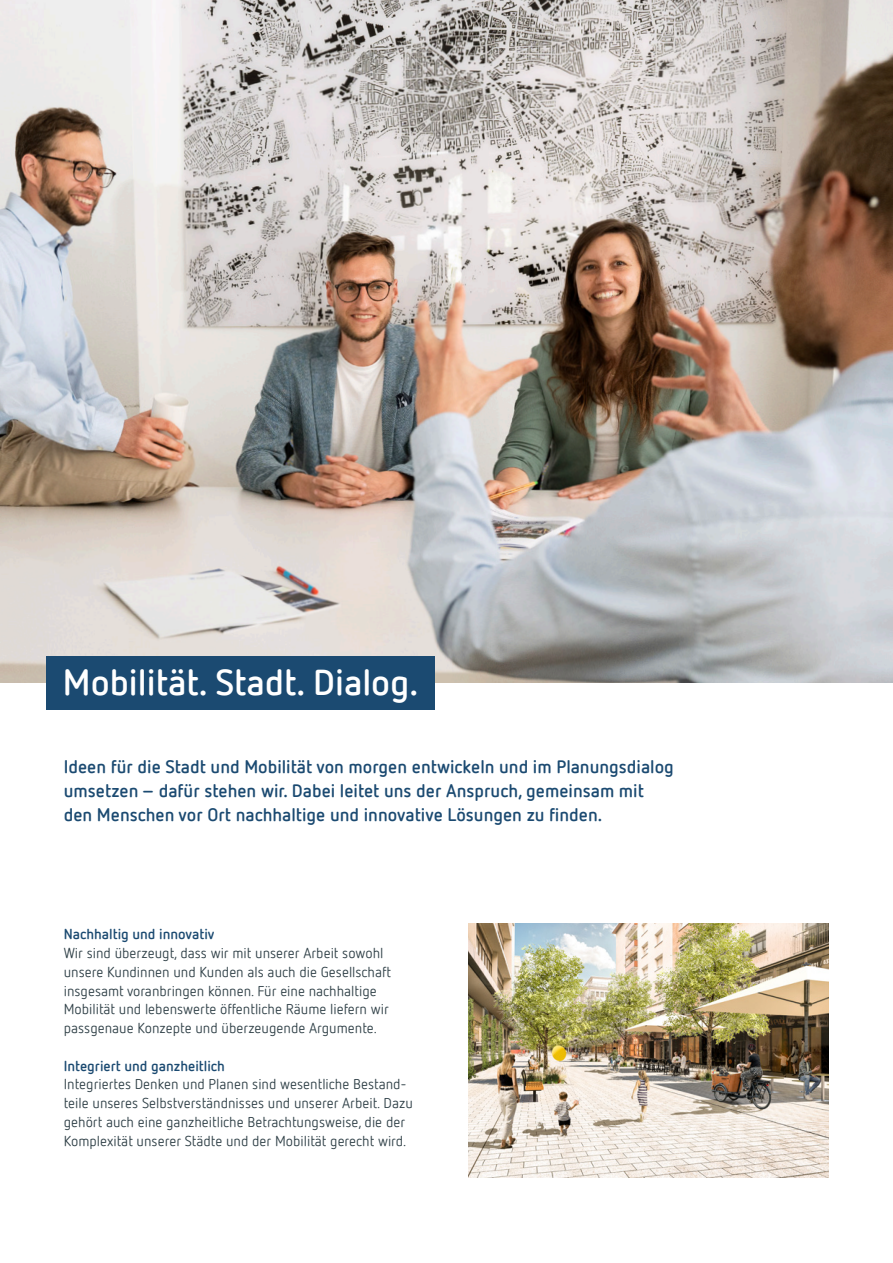
<style>
.page{position:relative;width:893px;height:1263px;background:#fff}
.page>*{position:absolute;margin:0;border:0;box-sizing:border-box;transform-origin:0 0}
.t1{font:700 36px "Netto Pro";color:#fff}
.t2{font:700 18px/24px "Netto Pro";color:#1b4a71}
.t3{font:14.25px/18.8px "Netto Pro";color:#2e3f46}
.t4{font:700 14.25px "Netto Pro";color:#1b4a71}
</style>
<div class="page">
<img style="left:468px;top:923px;width:361px;height:255px">
<img style="left:0;top:0;width:893px;height:682px">
<div style="left:47px;top:656px;width:388px;height:54px;background:#1b4a71"></div>
<h1 class="t1" style="left:63px;top:658px;width:357px">Mobilität. Stadt. Dialog.</h1>
<p class="t2" style="left:64px;top:753px;width:611px">Ideen für die Stadt und Mobilität von morgen entwickeln und im Planungsdialog umsetzen – dafür stehen wir. Dabei leitet uns der Anspruch, gemeinsam mit den Menschen vor Ort nachhaltige und innovative Lösungen zu finden.</p>
<p class="t4" style="left:64px;top:925px;width:152px">Nachhaltig und innovativ</p>
<p class="t3" style="left:64px;top:943px;width:329px">Wir sind überzeugt, dass wir mit unserer Arbeit sowohl unsere Kundinnen und Kunden als auch die Gesellschaft insgesamt voranbringen können. Für eine nachhaltige Mobilität und lebenswerte öffentliche Räume liefern wir passgenaue Konzepte und überzeugende Argumente.</p>
<p class="t4" style="left:64px;top:1056px;width:163px">Integriert und ganzheitlich</p>
<p class="t3" style="left:64px;top:1074px;width:351px">Integriertes Denken und Planen sind wesentliche Bestand&shy;teile unseres Selbstverständnisses und unserer Arbeit. Dazu gehört auch eine ganzheitliche Betrachtungsweise, die der Komplexität unserer Städte und der Mobilität gerecht wird.</p>
</div>
